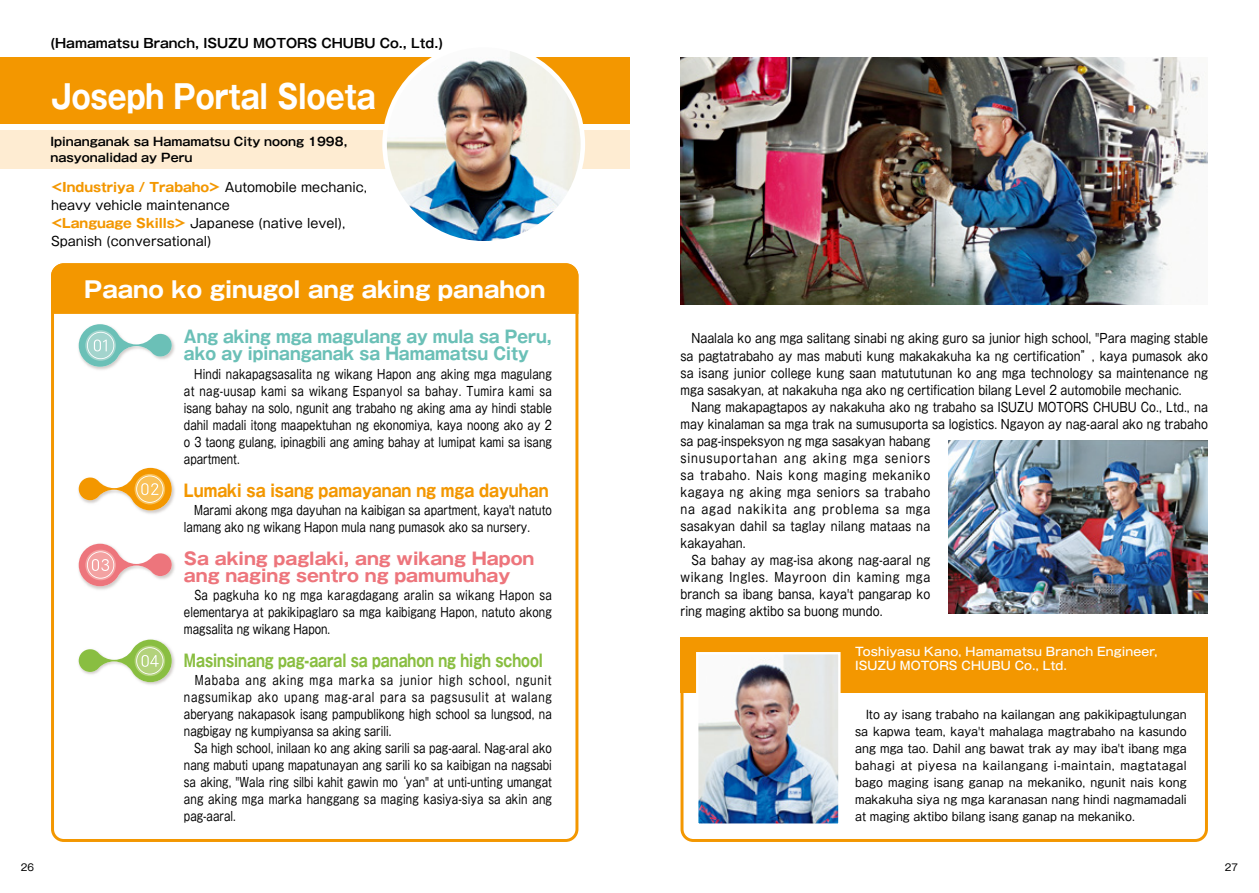
<style>
.page{position:relative;width:1259px;height:893px;background:#fff}
.page>*{position:absolute;margin:0;border:0;box-sizing:border-box;transform-origin:0 0}
.t1{font:700 32.7px "Gothic MB101 Pro";color:#fff;scale:.84 1}
.t2{font:700 22.5px "Gothic MB101 Pro";color:#fff}
.t3{font:700 16.95px/17px "Gothic MB101 Pro";color:#6bc0b7;scale:.92 1}
.t4{font:700 16.95px/17px "Gothic MB101 Pro";color:#ed757c}
.t5{font:700 16.95px "Gothic MB101 Pro";color:#89be41;scale:.76 1}
.t6{font:700 16.95px "Gothic MB101 Pro";color:#f39700;scale:.85 1}
.t7{font:12.75px/17px "Gothic MB101 Pro";color:#000;text-align:justify;scale:.8 1}
.t8{font:12.75px/17px "Gothic MB101 Pro";color:#000;scale:.86 1}
.t9{font:12.75px/18.1px "Gothic MB101 Pro";color:#000}
.t10{font:700 12.75px "Gothic MB101 Pro De";color:#000}
.t11{font:11.7px/17px "Gothic MB101 Pro";color:#000;text-align:justify;scale:.94 1}
.t12{font:500 11.7px/13.8px "Gothic MB101 Pro";letter-spacing:.01em;color:#fff}
.t13{font:700 11.7px/15.9px "Gothic MB101 Pro De";color:#000}
.t14{font:9.6px "Gothic MB101 Pro";color:#000}
.s1{font-weight:700;color:#f39700}
</style>
<div class="page">
<img style="left:948px;top:440px;width:260px;height:174px">
<div style="left:51px;top:263px;width:527px;height:579px;border:3px solid #f39700;border-radius:11px"></div>
<div style="left:51px;top:263px;width:527px;height:51px;background:#f39700"></div>
<div style="left:0;top:131px;width:629px;height:38px;background:#feecd2"></div>
<div style="left:0;top:58px;width:629px;height:66px;background:#f39700"></div>
<img style="left:78px;top:340px;width:97px;height:30px">
<svg style="left:79px;top:324px;width:93px;height:43px"></svg>
<img style="left:78px;top:467px;width:97px;height:47px">
<svg style="left:79px;top:468px;width:93px;height:42px"></svg>
<img style="left:78px;top:543px;width:97px;height:47px">
<svg style="left:79px;top:544px;width:93px;height:42px"></svg>
<img style="left:78px;top:639px;width:97px;height:46px">
<svg style="left:79px;top:640px;width:93px;height:42px"></svg>
<img style="left:384px;top:45px;width:199px;height:198px;border-radius:99px">
<div style="left:382px;top:43px;width:203px;height:203px;border:5px solid #fff;border-radius:50%"></div>
<div style="left:680px;top:640px;width:528px;height:202px;border:3px solid #f39700;border-radius:11px"></div>
<div style="left:680px;top:637px;width:528px;height:55px;background:#f39700"></div>
<img style="left:699px;top:655px;width:138px;height:168px">
<div style="left:696px;top:652px;width:144px;height:174px;border:2px solid #fff"></div>
<img style="left:680px;top:58px;width:528px;height:246px">
<p class="t10" style="left:50px;top:33px;width:394px">(Hamamatsu Branch, ISUZU MOTORS CHUBU Co., Ltd.)</p>
<h1 class="t1" style="left:51px;top:69px;width:388px">Joseph Portal Sloeta</h1>
<p class="t13" style="left:50px;top:133px;width:298px">Ipinanganak sa Hamamatsu City noong 1998, nasyonalidad ay Peru</p>
<p class="t9" style="left:51px;top:176px;width:318px"><span class="s1">&lt;Industriya / Trabaho&gt;</span> Automobile mechanic, heavy vehicle maintenance<br><span class="s1">&lt;Language Skills&gt;</span> Japanese (native level), Spanish (conversational)</p>
<h2 class="t2" style="left:84px;top:270px;width:463px">Paano ko ginugol ang aking panahon</h2>
<h3 class="t3" style="left:184px;top:326px;width:401px">Ang aking mga magulang ay mula sa Peru, ako ay ipinanganak sa Hamamatsu City</h3>
<p class="t7" style="left:184px;top:364px;width:461px">　Hindi nakapagsasalita ng wikang Hapon ang aking mga magulang at nag-uusap kami sa wikang Espanyol sa bahay. Tumira kami sa isang bahay na solo, ngunit ang trabaho ng aking ama ay hindi stable dahil madali itong maapektuhan ng ekonomiya, kaya noong ako ay 2 o 3 taong gulang, ipinagbili ang aming bahay at lumipat kami sa isang apartment.</p>
<h3 class="t6" style="left:184px;top:476px;width:430px">Lumaki sa isang pamayanan ng mga dayuhan</h3>
<p class="t7" style="left:184px;top:500px;width:461px">　Marami akong mga dayuhan na kaibigan sa apartment, kaya't natuto lamang ako ng wikang Hapon mula nang pumasok ako sa nursery.</p>
<h3 class="t4" style="left:184px;top:548px;width:352px">Sa aking paglaki, ang wikang Hapon ang naging sentro ng pamumuhay</h3>
<p class="t7" style="left:184px;top:585px;width:461px">　Sa pagkuha ko ng mga karagdagang aralin sa wikang Hapon sa elementarya at pakikipaglaro sa mga kaibigang Hapon, natuto akong magsalita ng wikang Hapon.</p>
<h3 class="t5" style="left:184px;top:646px;width:474px">Masinsinang pag-aaral sa panahon ng high school</h3>
<p class="t7" style="left:184px;top:670px;width:461px;text-align:left">　Mababa ang aking mga marka sa junior high school, ngunit nagsumikap ako upang mag-aral para sa pagsusulit at walang aberyang nakapasok isang pampublikong high school sa lungsod, na nagbigay ng kumpiyansa sa aking sarili.<br>　Sa high school, inilaan ko ang aking sarili sa pag-aaral. Nag-aral ako nang mabuti upang mapatunayan ang sarili ko sa kaibigan na nagsabi sa aking, "Wala ring silbi kahit gawin mo ‘yan" at unti-unting umangat ang aking mga marka hanggang sa maging kasiya-siya sa akin ang pag-aaral.</p>
<p class="t8" style="left:680px;top:328px;width:615px">　Naalala ko ang mga salitang sinabi ng aking guro sa junior high school, "Para maging stable sa pagtatrabaho ay mas mabuti kung makakakuha ka ng certification”, kaya pumasok ako sa isang junior college kung saan matututunan ko ang mga technology sa maintenance ng mga sasakyan, at nakakuha nga ako ng certification bilang Level 2 automobile mechanic.　Nang makapagtapos ay nakakuha ako ng trabaho sa ISUZU MOTORS CHUBU Co., Ltd., na may kinalaman sa mga trak na sumusuporta sa logistics. Ngayon ay nag-aaral ako ng trabaho sa pag-inspeksyon ng mga sasakyan habang<br>sinusuportahan ang aking mga seniors<br>sa trabaho. Nais kong maging mekaniko<br>kagaya ng aking mga seniors sa trabaho<br>na agad nakikita ang problema sa mga<br>sasakyan dahil sa taglay nilang mataas na<br>kakayahan.<br>　Sa bahay ay mag-isa akong nag-aaral ng<br>wikang Ingles. Mayroon din kaming mga<br>branch sa ibang bansa, kaya't pangarap ko<br>ring maging aktibo sa buong mundo.</p>
<p class="t12" style="left:855px;top:643px;width:304px">Toshiyasu Kano, Hamamatsu Branch Engineer,<br>ISUZU MOTORS CHUBU Co., Ltd.</p>
<p class="t11" style="left:855px;top:704px;width:354px">　Ito ay isang trabaho na kailangan ang pakikipagtulungan sa kapwa team, kaya't mahalaga magtrabaho na kasundo ang mga tao. Dahil ang bawat trak ay may iba't ibang mga bahagi at piyesa na kailangang i-maintain, magtatagal bago maging isang ganap na mekaniko, ngunit nais kong makakuha siya ng mga karanasan nang hindi nagmamadali at maging aktibo bilang isang ganap na mekaniko.</p>
<p class="t14" style="left:21px;top:859px;width:15px">26</p>
<p class="t14" style="left:1225px;top:859px;width:15px">27</p>
</div>
